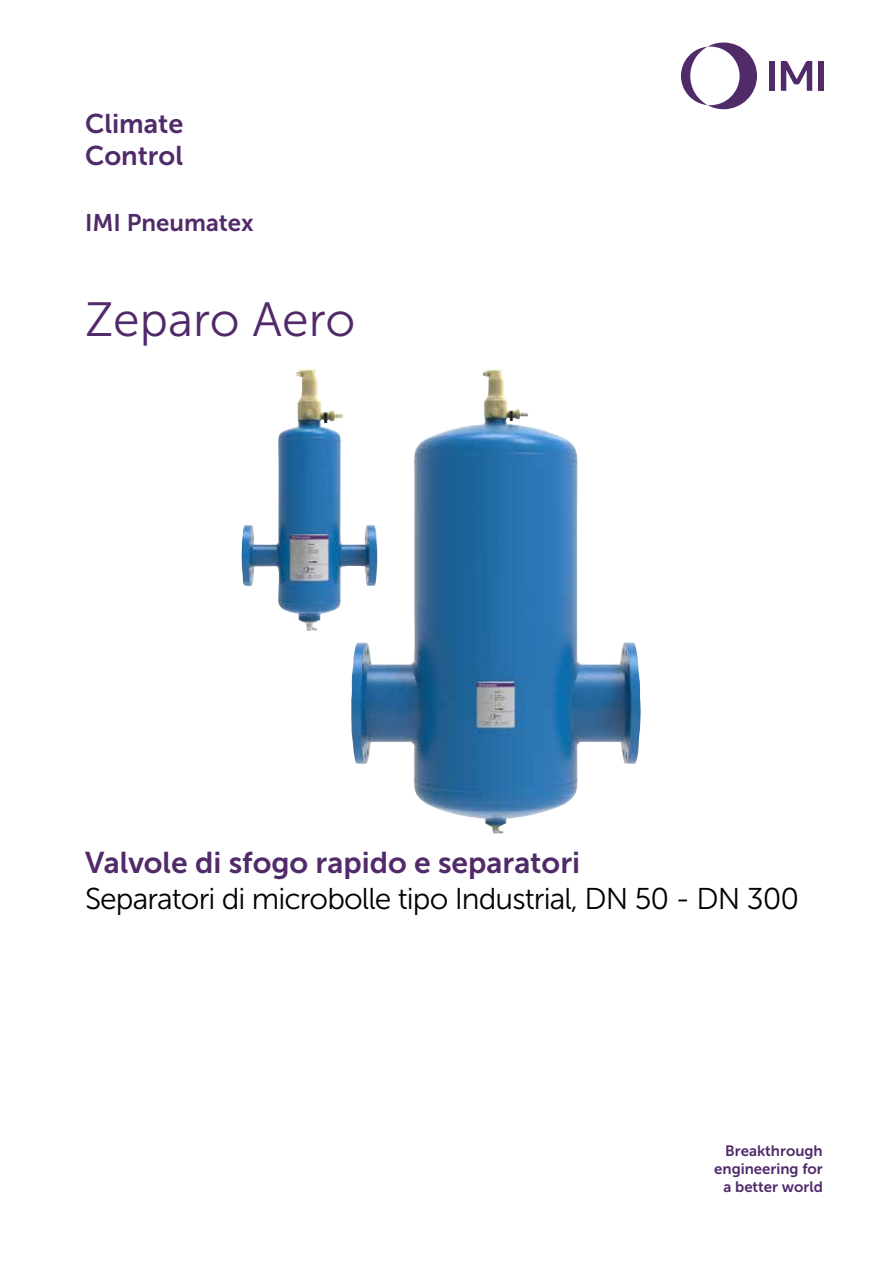
<style>
.page{position:relative;width:893px;height:1263px;background:#fff}
.page>*{position:absolute;margin:0;border:0;box-sizing:border-box;transform-origin:0 0}
.t1{font:48px "Museo Sans 300";color:#512a6a}
.t2{font:30px "Museo Sans 300";letter-spacing:-.03em;color:#000}
.t3{font:30px "Museo Sans 700";color:#512a6a}
.t4{font:27px/32.4px "Museo Sans 700";color:#512a6a}
.t5{font:24px "Museo Sans 700";color:#512a6a}
.t6{font:15px/18px "Museo Sans 700";color:#512a6a;text-align:right}
</style>
<div class="page">
<svg style="left:681px;top:43px;width:76px;height:66px"></svg>
<div style="left:769px;top:61px;width:6px;height:30px;background:#512a6a"></div>
<div style="left:818px;top:61px;width:6px;height:30px;background:#512a6a"></div>
<svg style="left:781px;top:61px;width:31px;height:30px"></svg>
<img style="left:241px;top:369px;width:399px;height:464px">
<p class="t4" style="left:85px;top:107px;width:100px">Climate<br>Control</p>
<p class="t5" style="left:85px;top:210px;width:170px">IMI Pneumatex</p>
<h1 class="t1" style="left:85px;top:293px;width:272px">Zeparo Aero</h1>
<p class="t3" style="left:85px;top:846px;width:497px">Valvole di sfogo rapido e separatori</p>
<p class="t2" style="left:85px;top:882px;width:716px">Separatori di microbolle tipo Industrial, DN 50 - DN 300</p>
<p class="t6" style="left:714px;top:1142px;width:110px">Breakthrough engineering for a better world</p>
</div>
